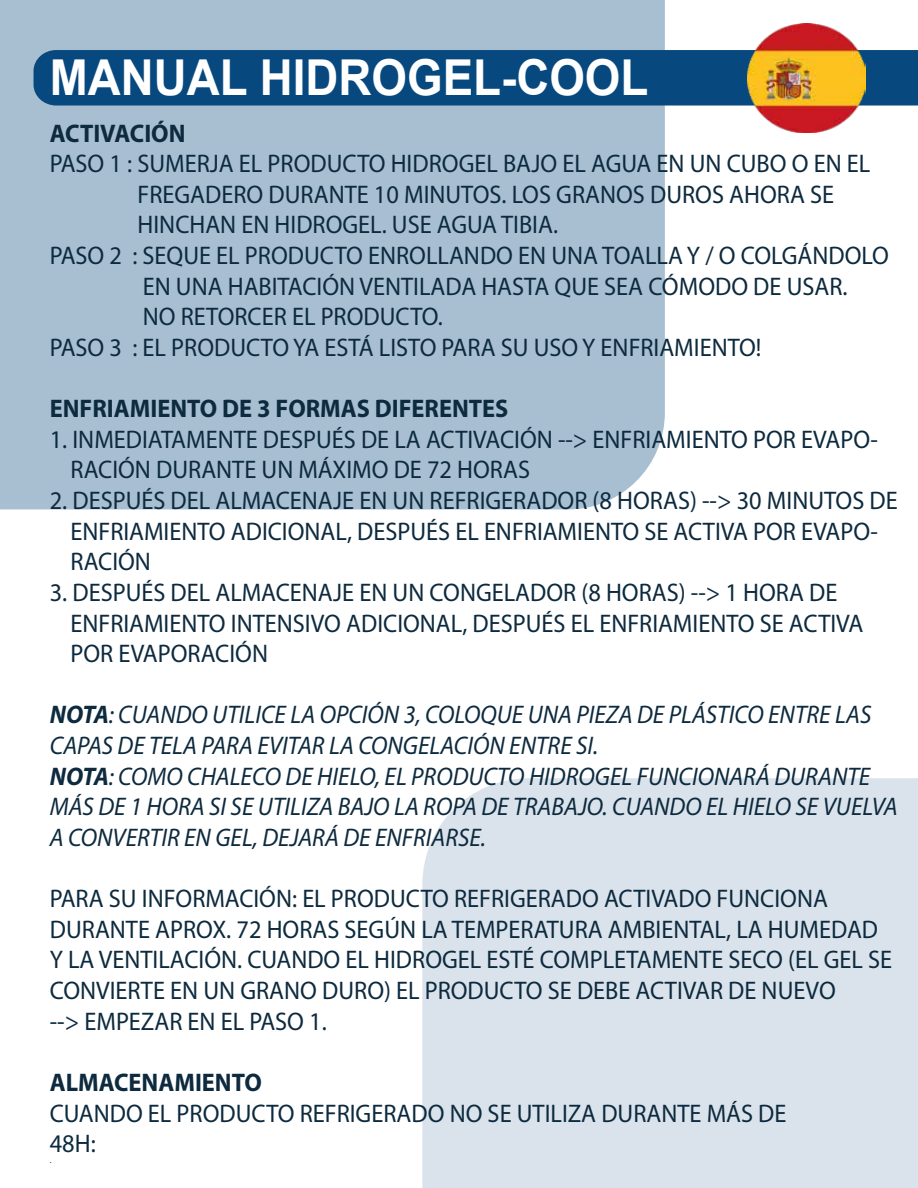
<style>
.page{position:relative;width:918px;height:1188px;background:#fff}
.page>*{position:absolute;margin:0;border:0;box-sizing:border-box;transform-origin:0 0}
.t1{font:700 49.5px "Arial";color:#fff;scale:.92 1}
.t2{font:25.5px/30.6px "Myriad Pro";color:#0d2a3e;scale:.95 1}
.t3{font:italic 25.5px/30.6px "Myriad Pro";color:#0d2a3e;scale:.95 1}
.t4{font:700 25.5px "Myriad Pro";color:#0d2a3e;scale:.95 1}
.t5{font:9px "Myriad Pro";color:#0d2a3e;scale:.95 1}
.s1{font-weight:700}
</style>
<div class="page">
<div style="left:0;top:0;width:665px;height:509px;background:#a8bfd2"></div>
<div style="left:34px;top:50px;width:884px;height:56px;background:#07497f"></div>
<img style="left:747px;top:23px;width:119px;height:109px">
<div style="left:422px;top:778px;width:496px;height:410px;background:#dae3eb"></div>
<h1 class="t1" style="left:50px;top:45px;width:652px">MANUAL HIDROGEL-COOL</h1>
<p class="t4" style="left:50px;top:116px;width:144px">ACTIVACIÓN</p>
<p class="t2" style="left:50px;top:148px;width:865px">PASO 1 : SUMERJA EL PRODUCTO HIDROGEL BAJO EL AGUA EN UN CUBO O EN EL</p>
<p class="t2" style="left:138px;top:179px;width:735px">FREGADERO DURANTE 10 MINUTOS. LOS GRANOS DUROS AHORA SE</p>
<p class="t2" style="left:138px;top:209px;width:444px">HINCHAN EN HIDROGEL. USE AGUA TIBIA.</p>
<p class="t2" style="left:50px;top:240px;width:885px">PASO 2 : SEQUE EL PRODUCTO ENROLLANDO EN UNA TOALLA Y / O COLGÁNDOLO</p>
<p class="t2" style="left:143px;top:270px;width:743px">EN UNA HABITACIÓN VENTILADA HASTA QUE SEA CÓMODO DE USAR.</p>
<p class="t2" style="left:143px;top:301px;width:317px">NO RETORCER EL PRODUCTO.</p>
<p class="t2" style="left:50px;top:332px;width:751px">PASO 3 : EL PRODUCTO YA ESTÁ LISTO PARA SU USO Y ENFRIAMIENTO!</p>
<p class="t4" style="left:50px;top:392px;width:484px">ENFRIAMIENTO DE 3 FORMAS DIFERENTES</p>
<p class="t2" style="left:70px;top:424px;width:852px;text-indent:-21px">1. INMEDIATAMENTE DESPUÉS DE LA ACTIVACIÓN --&gt; ENFRIAMIENTO POR EVAPO-<br>RACIÓN DURANTE UN MÁXIMO DE 72 HORAS</p>
<p class="t2" style="left:70px;top:485px;width:872px;text-indent:-21px">2. DESPUÉS DEL ALMACENAJE EN UN REFRIGERADOR (8 HORAS) --&gt; 30 MINUTOS DE<br>ENFRIAMIENTO ADICIONAL, DESPUÉS EL ENFRIAMIENTO SE ACTIVA POR EVAPO-<br>RACIÓN</p>
<p class="t2" style="left:70px;top:577px;width:836px;text-indent:-21px">3. DESPUÉS DEL ALMACENAJE EN UN CONGELADOR (8 HORAS) --&gt; 1 HORA DE<br>ENFRIAMIENTO INTENSIVO ADICIONAL, DESPUÉS EL ENFRIAMIENTO SE ACTIVA<br>POR EVAPORACIÓN</p>
<p class="t3" style="left:50px;top:699px;width:894px"><span class="s1">NOTA</span>: CUANDO UTILICE LA OPCIÓN 3, COLOQUE UNA PIEZA DE PLÁSTICO ENTRE LAS CAPAS DE TELA PARA EVITAR LA CONGELACIÓN ENTRE SI.<br><span class="s1">NOTA</span>: COMO CHALECO DE HIELO, EL PRODUCTO HIDROGEL FUNCIONARÁ DURANTE MÁS DE 1 HORA SI SE UTILIZA BAJO LA ROPA DE TRABAJO. CUANDO EL HIELO SE VUELVA A CONVERTIR EN GEL, DEJARÁ DE ENFRIARSE.</p>
<p class="t2" style="left:50px;top:883px;width:888px">PARA SU INFORMACIÓN: EL PRODUCTO REFRIGERADO ACTIVADO FUNCIONA DURANTE APROX. 72 HORAS SEGÚN LA TEMPERATURA AMBIENTAL, LA HUMEDAD Y LA VENTILACIÓN. CUANDO EL HIDROGEL ESTÉ COMPLETAMENTE SECO (EL GEL SE CONVIERTE EN UN GRANO DURO) EL PRODUCTO SE DEBE ACTIVAR DE NUEVO<br>--&gt; EMPEZAR EN EL PASO 1.</p>
<p class="t4" style="left:50px;top:1066px;width:225px">ALMACENAMIENTO</p>
<p class="t2" style="left:50px;top:1097px;width:777px">CUANDO EL PRODUCTO REFRIGERADO NO SE UTILIZA DURANTE MÁS DE<br>48H:</p>
<p class="t5" style="left:50px;top:1154px;width:3px">.</p>
</div>
